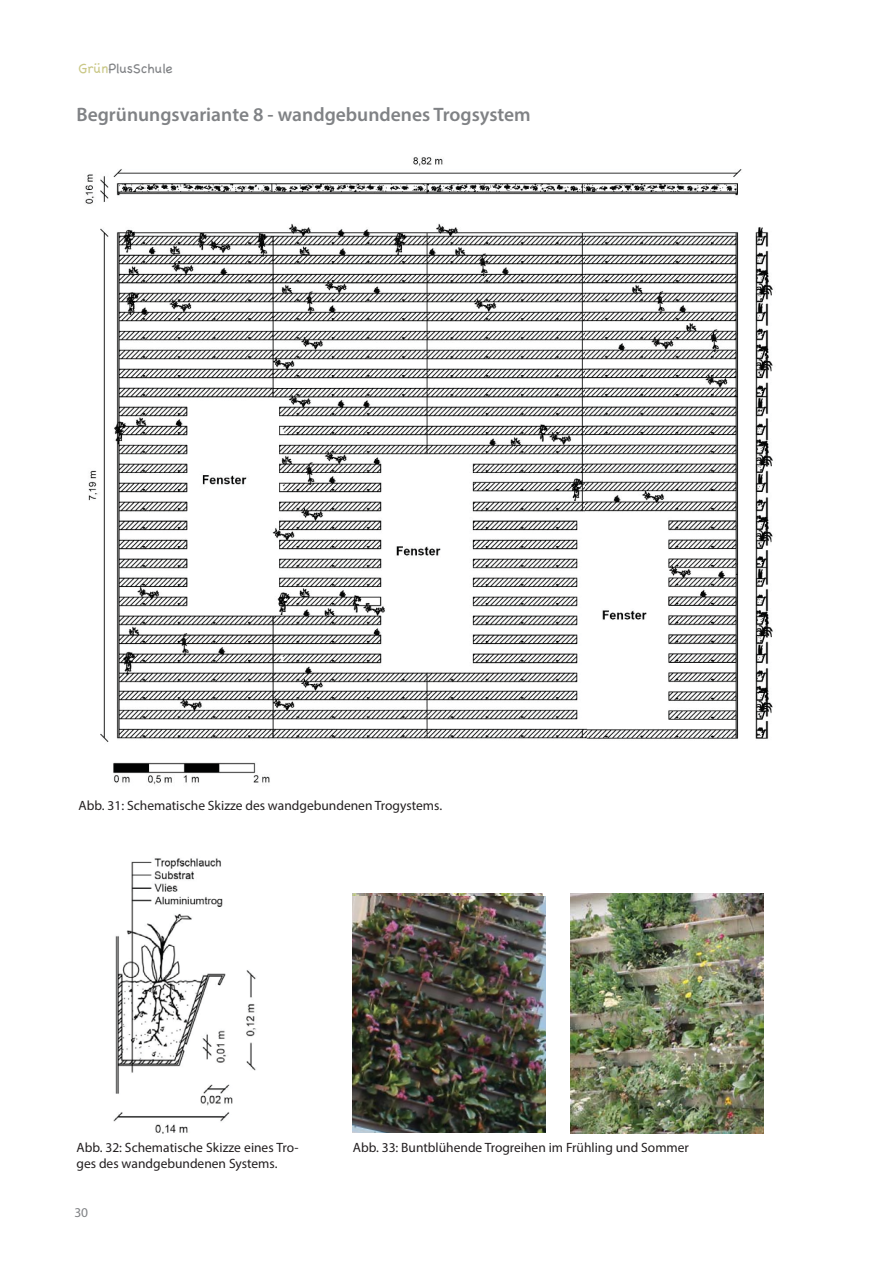
<style>
.page{position:relative;width:893px;height:1263px;background:#fff}
.page>*{position:absolute;margin:0;border:0;box-sizing:border-box;transform-origin:0 0}
.t1{font:600 19.5px "Myriad Pro";color:#808285}
.t2{font:13.5px/16.2px "Myriad Pro";color:#231f20}
.t3{font:13.5px "Chalkboard";color:#808285}
.t4{font:13.5px "Myriad Pro";color:#808285}
.s1{color:#cac887}
</style>
<div class="page">
<img style="left:85px;top:157px;width:688px;height:628px">
<img style="left:113px;top:858px;width:143px;height:276px">
<img style="left:570px;top:893px;width:193px;height:241px">
<img style="left:353px;top:896px;width:192px;height:237px">
<p class="t3" style="left:79px;top:60px;width:96px"><span class="s1">Grün</span>PlusSchule</p>
<h1 class="t1" style="left:77px;top:107px;width:456px">Begrünungsvariante 8 - wandgebundenes Trogsystem</h1>
<p class="t2" style="left:79px;top:798px;width:365px">Abb. 31: Schematische Skizze des wandgebundenen Trogystems.</p>
<p class="t2" style="left:77px;top:1140px;width:224px">Abb. 32: Schematische Skizze eines Tro&shy;ges des wandgebundenen Systems.</p>
<p class="t2" style="left:353px;top:1140px;width:338px">Abb. 33: Buntblühende Trogreihen im Frühling und Sommer</p>
<p class="t4" style="left:74px;top:1208px;width:15px">30</p>
</div>
